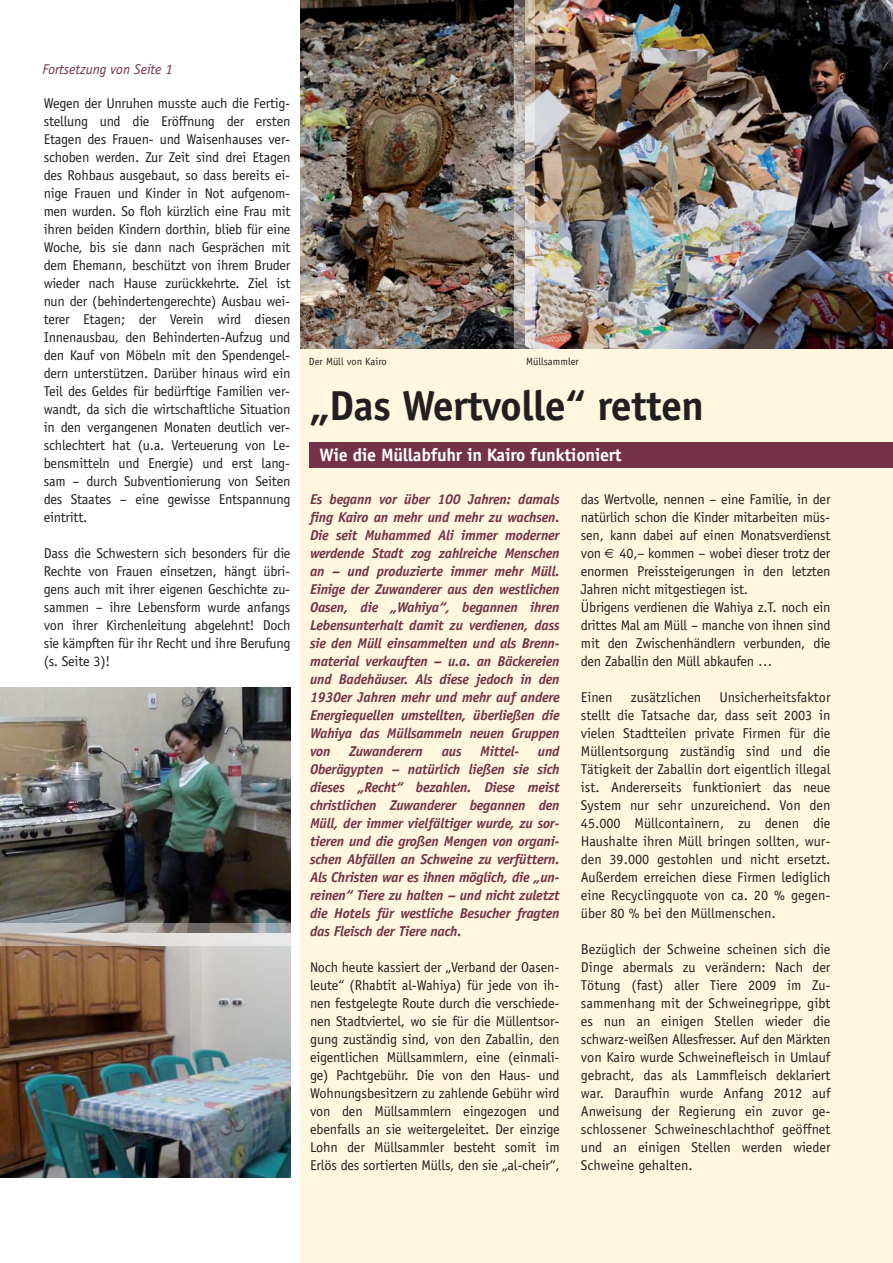
<style>
.page{position:relative;width:893px;height:1263px;background:#fff}
.page>*{position:absolute;margin:0;border:0;box-sizing:border-box;transform-origin:0 0}
.t1{font:700 42px "Officina Sans";letter-spacing:-.015em;color:#231f20}
.t2{font:700 18px "Officina Sans";letter-spacing:-.015em;color:#fff}
.t3{font:14.25px/18px "Officina Sans";letter-spacing:-.015em;color:#231f20;text-align:justify}
.t4{font:italic 700 14.25px/18px "Officina Sans";letter-spacing:-.015em;color:#733247;text-align:justify}
.t5{font:italic 14.25px "Officina Sans";letter-spacing:-.005em;color:#733247}
.t6{font:10.5px "Officina Sans";color:#231f20}
</style>
<div class="page">
<img style="left:0;top:688px;width:290px;height:236px">
<img style="left:0;top:924px;width:290px;height:254px">
<img style="left:0;top:933px;width:290px;height:12px">
<div style="left:300px;top:0;width:592px;height:1263px;background:#fff6df"></div>
<img style="left:535px;top:0;width:357px;height:348px">
<img style="left:300px;top:0;width:214px;height:348px">
<div style="left:309px;top:442px;width:583px;height:26px;background:#733247"></div>
<img style="left:514px;top:0;width:21px;height:348px">
<p class="t5" style="left:42px;top:64px;width:132px">Fortsetzung von Seite 1</p>
<p class="t3" style="left:44px;top:95px;width:248px">Wegen der Unruhen musste auch die Fertig - stellung und die Eröffnung der ersten Etagen des Frauen- und Waisenhauses ver&shy;schoben werden. Zur Zeit sind drei Etagen des Rohbaus ausgebaut, so dass bereits ei&shy;nige Frauen und Kinder in Not aufgenom&shy;men wurden. So floh kürzlich eine Frau mit ihren beiden Kindern dorthin, blieb für eine Woche, bis sie dann nach Gesprächen mit dem Ehemann, beschützt von ihrem Bruder wieder nach Hause zurückkehrte. Ziel ist nun der (behindertengerechte) Ausbau wei&shy;terer Etagen; der Verein wird diesen Innenausbau, den Behinderten-Aufzug und den Kauf von Möbeln mit den Spenden gel - dern unterstützen. Darüber hinaus wird ein Teil des Geldes für bedürftige Familien ver&shy;wandt, da sich die wirtschaftliche Situation in den vergangenen Monaten deutlich ver&shy;schlechtert hat (u.a. Ver teue rung von Le - bens mitteln und Energie) und erst lang&shy;sam – durch Subventionierung von Seiten des Staates – eine gewisse Ent spannung eintritt.</p>
<p class="t3" style="left:44px;top:545px;width:248px">Dass die Schwestern sich besonders für die Rechte von Frauen einsetzen, hängt übri&shy;gens auch mit ihrer eigenen Geschichte zu&shy;sammen – ihre Lebensform wurde anfangs von ihrer Kirchenleitung abgelehnt! Doch sie kämpften für ihr Recht und ihre Berufung (s. Seite 3)!</p>
<p class="t6" style="left:309px;top:357px;width:79px">Der Müll von Kairo</p>
<p class="t6" style="left:526px;top:357px;width:54px">Müllsammler</p>
<h1 class="t1" style="left:309px;top:390px;width:396px">„Das Wertvolle“ retten</h1>
<p class="t2" style="left:319px;top:448px;width:303px">Wie die Müllabfuhr in Kairo funktioniert</p>
<p class="t4" style="left:310px;top:491px;width:251px">Es begann vor über 100 Jahren: damals fing Kairo an mehr und mehr zu wachsen.<br>Die seit Muhammed Ali immer moderner werdende Stadt zog zahlreiche Menschen an – und produzierte immer mehr Müll.<br>Einige der Zuwanderer aus den westlichen Oasen, die „Wahiya“, begannen ihren Lebensunterhalt damit zu verdienen, dass sie den Müll einsammelten und als Brenn - material verkauften – u.a. an Bäckereien und Badehäuser. Als diese je doch in den 1930er Jahren mehr und mehr auf andere Energie quellen umstellten, überließen die Wahiya das Müll sam meln neuen Gruppen von</p>
<p class="t4" style="left:310px;top:743px;width:251px;text-indent:228px">und Oberägypten – natürlich ließen sie sich dieses „Recht“ bezahlen. Diese meist christlichen Zuwan derer begannen den Müll, der immer vielfältiger wurde, zu sor&shy;tieren und die großen Mengen von organi&shy;schen Abfällen an Schweine zu verfüttern.<br>Als Christen war es ihnen möglich, die „un&shy;reinen“ Tiere zu halten – und nicht zuletzt die Hotels für westliche Besucher fragten das Fleisch der Tiere nach.</p>
<p class="t3" style="left:310px;top:959px;width:251px">Noch heute kassiert der „Verband der Oasen - leute“ (Rhabtit al-Wahiya) für jede von ih&shy;nen festgelegte Route durch die verschiede&shy;nen Stadtviertel, wo sie für die Müllent sor - gung zuständig sind, von den Zaballin, den eigentlichen Müllsammlern, eine (einmali&shy;ge) Pachtgebühr. Die von den Haus- und Woh nungsbesitzern zu zahlende Gebühr wird von den Müllsammlern eingezogen und ebenfalls an sie weitergeleitet. Der einzige Lohn der Müllsammler besteht somit im Erlös des sortierten Mülls, den sie „al-cheir“,</p>
<p class="t4" style="left:349px;top:743px;width:75px">Zu wan derern</p>
<p class="t4" style="left:441px;top:743px;width:21px">aus</p>
<p class="t4" style="left:480px;top:743px;width:41px">Mittel-</p>
<p class="t3" style="left:581px;top:491px;width:251px">das Wert volle, nennen – eine Familie, in der natürlich schon die Kinder mitarbeiten müs&shy;sen, kann dabei auf einen Monatsverdienst von</p>
<p class="t3" style="left:581px;top:545px;width:251px;text-align:left;text-indent:39px">40,– kommen – wobei dieser trotz der enormen Preis steigerungen in den letzten Jahren nicht mitgestiegen ist.<br>Übrigens verdienen die Wahiya z.T. noch ein drittes Mal am Müll – manche von ihnen sind mit den Zwischenhändlern verbunden, die den Zaballin den Müll abkaufen …</p>
<p class="t3" style="left:581px;top:689px;width:33px">Einen</p>
<p class="t3" style="left:631px;top:689px;width:72px">zusätzlichen</p>
<p class="t3" style="left:581px;top:689px;width:251px;text-indent:139px">Unsicherheitsfaktor stellt die Tatsache dar, dass seit 2003 in vielen Stadtteilen private Firmen für die Müllentsorgung zuständig sind und die Tätigkeit der Zaballin dort eigentlich illegal ist. Andererseits funktioniert das neue System nur sehr unzureichend. Von den 45.000 Müllcontainern, zu denen die Haushalte ihren Müll bringen sollten, wur&shy;den 39.000 gestohlen und nicht ersetzt.<br>Außerdem erreichen diese Firmen lediglich eine Recyclingquote von ca. 20 % gegen&shy;über 80 % bei den Müllmenschen.</p>
<p class="t3" style="left:581px;top:941px;width:251px">Bezüglich der Schweine scheinen sich die Dinge abermals zu verändern: Nach der Tötung (fast) aller Tiere 2009 im Zu - sammenhang mit der Schweinegrippe, gibt es nun an einigen Stellen wieder die schwarz-weißen Allesfresser. Auf den Märk ten von Kairo wurde Schweine fleisch in Umlauf gebracht, das als Lammfleisch deklariert war. Daraufhin wurde Anfang 2012 auf An weisung der Regierung ein zuvor ge&shy;schlossener Schweine schlachthof geöffnet und an einigen Stellen werden wieder Schweine gehalten.</p>
</div>
